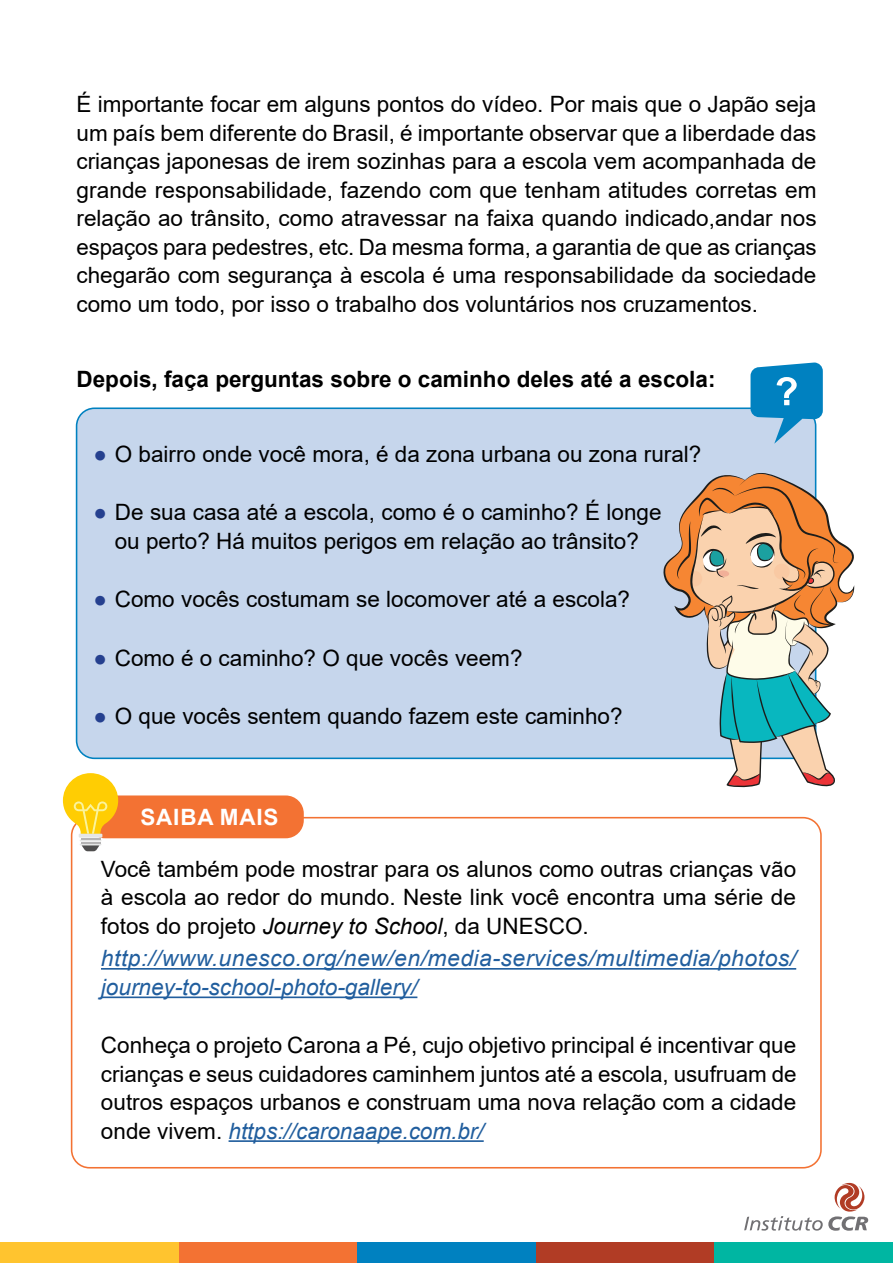
<style>
.page{position:relative;width:893px;height:1263px;background:#fff}
.page>*{position:absolute;margin:0;border:0;box-sizing:border-box;transform-origin:0 0}
.t1{font:22.5px/28.5px "Arial";color:#000;text-align:justify}
.t2{font:italic 22.5px/28.5px "Arial";letter-spacing:.02em;color:#215e9e}
.t3{font:700 22.5px "Arial";color:#000}
.t4{font:700 22.5px "Arial";letter-spacing:.035em;color:#fff}
.s1{color:#25408f}
.s2{font-style:italic}
.s3{font-style:italic;color:#215e9e}
</style>
<div class="page">
<svg style="left:744px;top:1183px;width:124px;height:48px"></svg>
<div style="left:179px;top:1242px;width:178px;height:21px;background:#f37233"></div>
<div style="left:357px;top:1242px;width:179px;height:21px;background:#0081c0"></div>
<div style="left:536px;top:1242px;width:178px;height:21px;background:#b13c25"></div>
<div style="left:714px;top:1242px;width:179px;height:21px;background:#00b6a2"></div>
<div style="left:0;top:1242px;width:179px;height:21px;background:#ffc42f"></div>
<div style="left:71px;top:817px;width:751px;height:351px;border:2px solid #f37233;border-radius:18px"></div>
<div style="left:87px;top:795px;width:217px;height:43px;background:#f37233;border-radius:18px"></div>
<div style="left:77px;top:408px;width:739px;height:350px;background:#c6d6ec;border-radius:18px"></div>
<svg style="left:662px;top:471px;width:192px;height:317px"></svg>
<svg style="left:750px;top:362px;width:73px;height:82px"></svg>
<hr style="left:101px;top:968px;width:695px;height:2px;background:#215e9e">
<hr style="left:101px;top:996px;width:316px;height:2px;background:#215e9e">
<hr style="left:229px;top:1140px;width:255px;height:2px;background:#215e9e">
<svg style="left:63px;top:773px;width:55px;height:78px"></svg>
<p class="t1" style="left:77px;top:90px;width:742px">É importante focar em alguns pontos do vídeo. Por mais que o Japão seja um país bem diferente do Brasil, é importante observar que a liberdade das crianças japonesas de irem sozinhas para a escola vem acompanhada de grande responsabilidade, fazendo com que tenham atitudes corretas em relação ao trânsito, como atravessar na faixa quando indicado,andar nos espaços para pedestres, etc. Da mesma forma, a garantia de que as crianças chegarão com segurança à escola é uma responsabilidade da sociedade como um todo, por isso o trabalho dos voluntários nos cruzamentos.</p>
<p class="t3" style="left:77px;top:363px;width:640px">Depois, faça perguntas sobre o caminho deles até a escola:</p>
<p class="t1" style="left:94px;top:440px;width:609px"><span class="s1">●</span> O bairro onde você mora, é da zona urbana ou zona rural?</p>
<p class="t1" style="left:94px;top:498px;width:570px;text-align:center"><span class="s1">●</span> De sua casa até a escola, como é o caminho? É longe ou perto? Há muitos perigos em relação ao trânsito?</p>
<p class="t1" style="left:94px;top:585px;width:538px"><span class="s1">●</span> Como vocês costumam se locomover até a escola?</p>
<p class="t1" style="left:94px;top:643px;width:430px"><span class="s1">●</span> Como é o caminho? O que vocês veem?</p>
<p class="t1" style="left:94px;top:701px;width:531px"><span class="s1">●</span> O que vocês sentem quando fazem este caminho?</p>
<p class="t4" style="left:140px;top:801px;width:139px">SAIBA MAIS</p>
<p class="t1" style="left:101px;top:854px;width:697px">Você também pode mostrar para os alunos como outras crianças vão à escola ao redor do mundo. Neste link você encontra uma série de fotos do projeto <span class="s2">Journey to School</span>, da UNESCO.</p>
<p class="t2" style="left:101px;top:945px;width:697px">http://www.unesco.org/new/en/media-services/multimedia/photos/ journey-to-school-photo-gallery/</p>
<p class="t1" style="left:101px;top:1031px;width:697px">Conheça o projeto Carona a Pé, cujo objetivo principal é incentivar que crianças e seus cuidadores caminhem juntos até a escola, usufruam de outros espaços urbanos e construam uma nova relação com a cidade onde vivem. <span class="s3">https://caronaape.com.br/</span></p>
</div>
